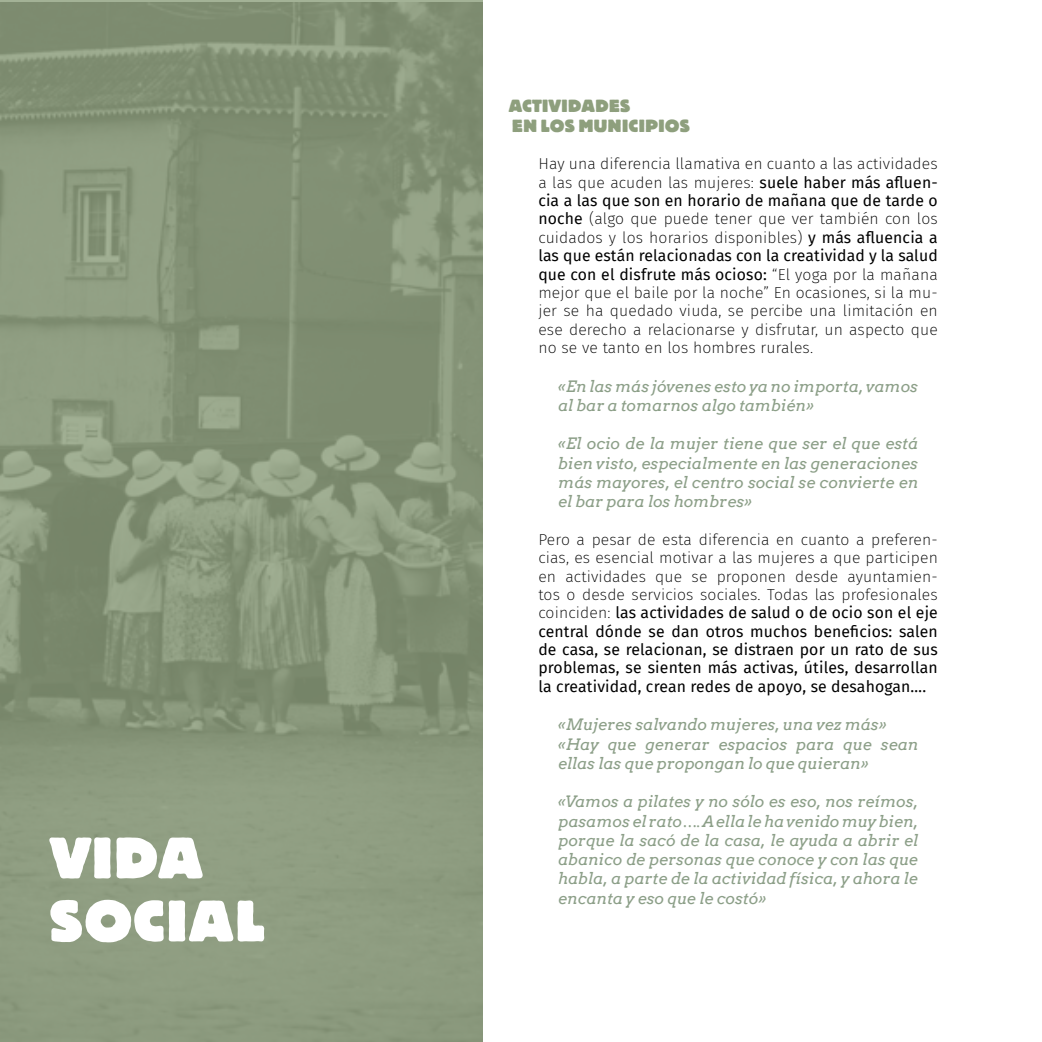
<style>
.page{position:relative;width:1042px;height:1042px;background:#fff}
.page>*{position:absolute;margin:0;border:0;box-sizing:border-box;transform-origin:0 0}
.t1{font:800 57.75px/63px "Block Pro";letter-spacing:.03em;color:#fff}
.t2{font:800 17.5px/19.2px "Block Pro";letter-spacing:.03em;color:#8e9f7d}
.t3{font:italic 15.75px/19.2px "Arvo";color:#8c9f88}
.t4{font:200 15.75px/18.4px "Fira Sans";letter-spacing:.01em;color:#000;text-align:justify}
.t5{font:15.75px/18.4px "Fira Sans";letter-spacing:.01em;color:#000;text-align:justify}
.s1{font-weight:400}
.s2{font-weight:200}
</style>
<div class="page">
<svg style="left:0;top:0;width:483px;height:1042px;background:#87967a"></svg>
<h1 class="t1" style="left:49px;top:826px;width:217px">VIDA<br>SOCIAL</h1>
<p class="t2" style="left:509px;top:96px;width:183px">ACTIVIDADES<br>EN LOS MUNICIPIOS</p>
<p class="t4" style="left:538px;top:155px;width:401px">Hay una diferencia llamativa en cuanto a las actividades a las que acuden las mujeres: <span class="s1">suele haber más afluen&shy;cia a las que son en horario de mañana que de tarde o noche</span> (algo que puede tener que ver también con los cuidados y los horarios disponibles) <span class="s1">y más afluencia a las que están relacionadas con la creatividad y la salud que con el disfrute más ocioso:</span> “El yoga por la mañana mejor que el baile por la noche” En ocasiones, si la mu&shy;jer se ha quedado viuda, se percibe una limitación en ese derecho a relacionarse y disfrutar, un aspecto que no se ve tanto en los hombres rurales.</p>
<p class="t3" style="left:558px;top:376px;width:361px">«En las más jóvenes esto ya no importa, vamos al bar a tomarnos algo también»</p>
<p class="t3" style="left:558px;top:434px;width:361px;text-align:justify">«El ocio de la mujer tiene que ser el que está bien visto, especialmente en las generaciones más mayores, el centro social se convierte en el bar para los hombres»</p>
<p class="t5" style="left:538px;top:530px;width:401px"><span class="s2">Pero a pesar de esta diferencia en cuanto a preferen&shy;cias, es esencial motivar a las mujeres a que participen en actividades que se proponen desde ayuntamien&shy;tos o desde servicios sociales. Todas las profesionales coinciden:</span> las actividades de salud o de ocio son el eje central dónde se dan otros muchos beneficios: salen de casa, se relacionan, se distraen por un rato de sus problemas, se sienten más activas, útiles, desarrollan la creatividad, crean redes de apoyo, se desahogan….</p>
<p class="t3" style="left:558px;top:715px;width:361px">«Mujeres salvando mujeres, una vez más» «Hay que generar espacios para que sean ellas las que propongan lo que quieran»</p>
<p class="t3" style="left:558px;top:792px;width:361px;text-align:justify">«Vamos a pilates y no sólo es eso, nos reímos, pasamos el rato…. A ella le ha venido muy bien, porque la sacó de la casa, le ayuda a abrir el abanico de personas que conoce y con las que habla, a parte de la actividad física, y ahora le encanta y eso que le costó»</p>
</div>
